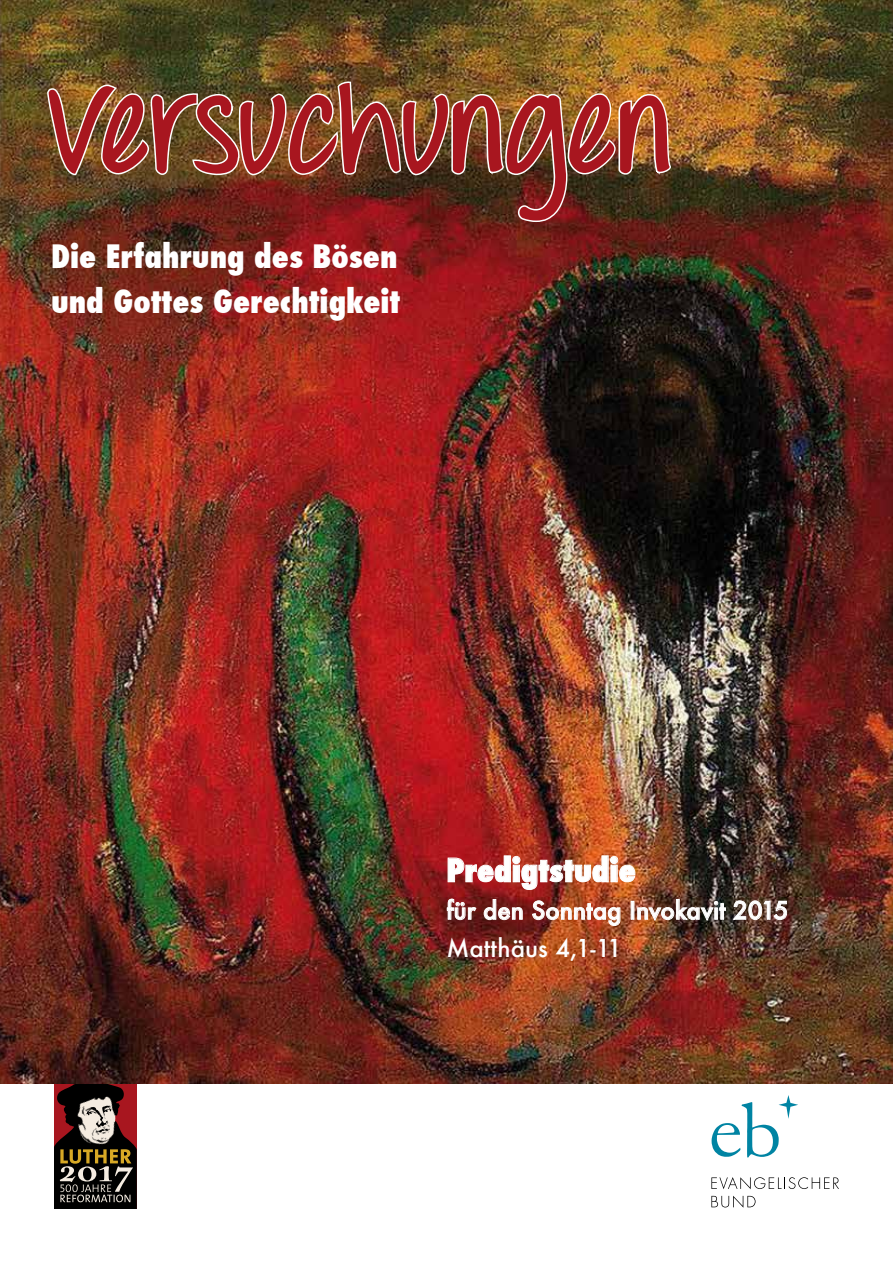
<style>
.page{position:relative;width:893px;height:1263px;background:#fff}
.page>*{position:absolute;margin:0;border:0;box-sizing:border-box;transform-origin:0 0}
.t1{font:700 120px "Throw My Hands Upinthe Air";color:#a8161f}
.t2{font:800 condensed 31.5px/45px "Futura";color:#fff}
.t3{font:500 24px/37.5px "Futura";color:#fff}
</style>
<div class="page">
<svg style="left:54px;top:1083px;width:83px;height:126px;background:#52372f"></svg>
<img style="left:0;top:0;width:893px;height:1083px">
<img style="left:447px;top:855px;width:189px;height:35px">
<svg style="left:447px;top:898px;width:30px;height:22px"></svg>
<svg style="left:483px;top:899px;width:40px;height:21px"></svg>
<img style="left:532px;top:900px;width:89px;height:26px">
<img style="left:637px;top:899px;width:89px;height:22px">
<svg style="left:733px;top:900px;width:54px;height:20px"></svg>
<svg style="left:711px;top:1177px;width:128px;height:12px"></svg>
<svg style="left:711px;top:1196px;width:44px;height:12px"></svg>
<svg style="left:712px;top:1095px;width:86px;height:62px"></svg>
<img style="left:45px;top:80px;width:628px;height:144px">
<h1 class="t1" style="left:48px;top:54px;width:626px">Versuchungen</h1>
<p class="t2" style="left:51px;top:234px;width:351px">Die Erfahrung des Bösen und Gottes Gerechtigkeit</p>
<p class="t2" style="left:446px;top:848px;width:191px">Predigtstudie</p>
<p class="t3" style="left:446px;top:891px;width:344px">für den Sonntag Invokavit 2015<br>Matthäus 4,1-11</p>
</div>
